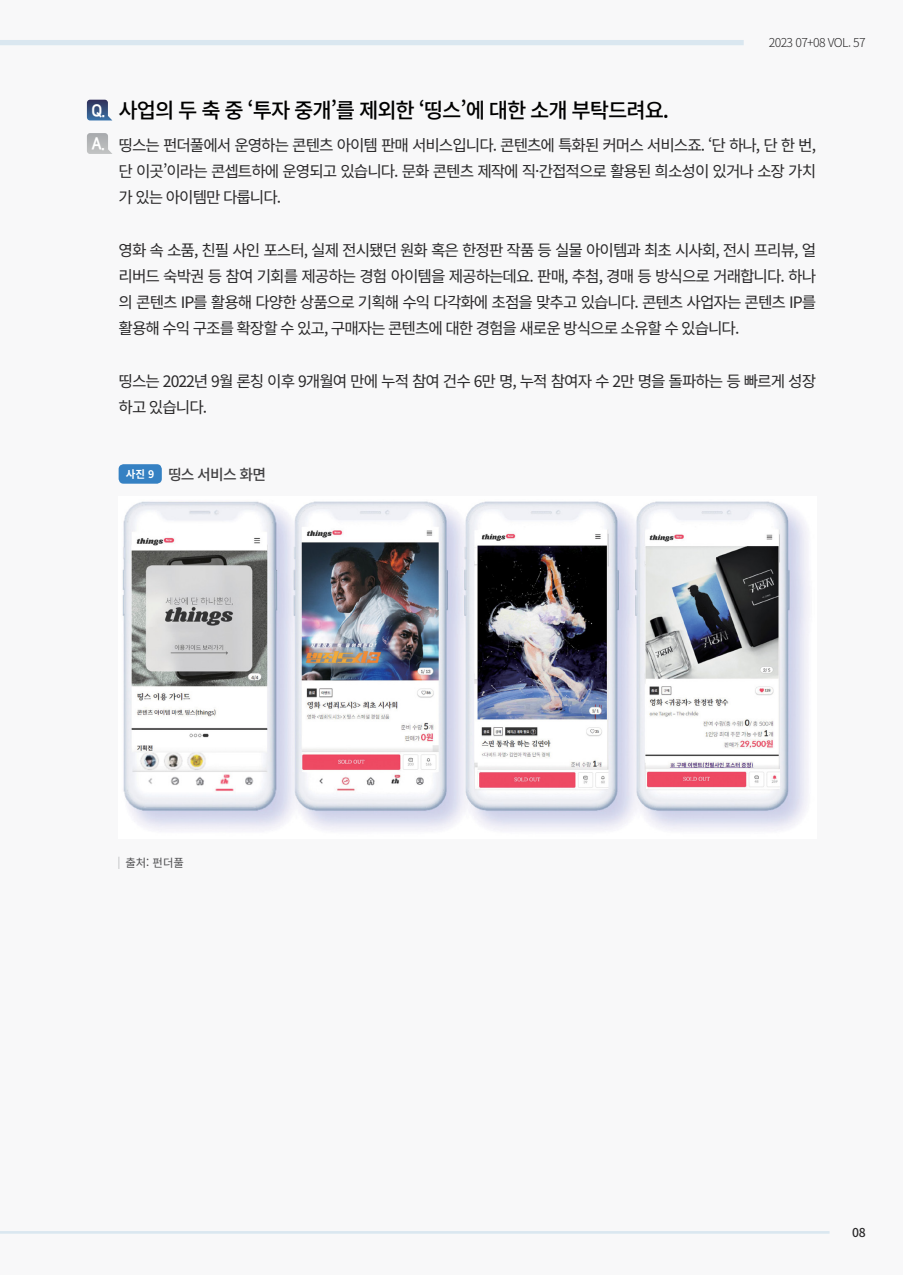
<style>
.page{position:relative;width:903px;height:1275px;background:#f8f8f9}
.page>*{position:absolute;margin:0;border:0;box-sizing:border-box;transform-origin:0 0}
.t1{font:500 21px "Noto Sans CJ Kkr";letter-spacing:-.05em;color:#000}
.t2{font:15.75px/26.2px "Noto Sans CJ Kkr";letter-spacing:-.065em;color:#292829;text-align:justify}
.t3{font:500 14.88px "Noto Sans KR";letter-spacing:-.05em;color:#414042}
.t4{font:300 12.25px "Noto Sans CJ Kkr";letter-spacing:-.05em;color:#292829}
.t5{font:500 12.25px "Noto Sans CJ Kkr";color:#292829}
.t6{font:11.38px "Noto Sans CJ Kkr";color:#4d4d4f}
.s1{font-family:"Nanum Square EB";font-weight:400;font-size:16.8px;color:#fff}
.s2{font-family:"Nanum Square EB";font-size:16.8px;color:#fff}
.s3{font-weight:700;font-size:10.5px;color:#fff}
</style>
<div class="page">
<div style="left:0;top:40px;width:744px;height:5px;background:#dae7f0"></div>
<svg style="left:87px;top:100px;width:25px;height:20px"></svg>
<svg style="left:87px;top:133px;width:25px;height:21px"></svg>
<div style="left:119px;top:464px;width:43px;height:20px;background:#3581c3;border-radius:5px"></div>
<img style="left:122px;top:501px;width:683px;height:326px">
<svg style="left:119px;top:857px;width:1px;height:12px"></svg>
<hr style="left:0;top:1231px;width:829px;height:3px;background:#dae7f0">
<p class="t4" style="left:769px;top:36px;width:98px">2023 07+08 VOL. 57</p>
<h1 class="t1" style="left:91px;top:99px;width:579px"><span class="s1">Q.</span> 사업의 두 축 중 ‘투자 중개’를 제외한 ‘띵스’에 대한 소개 부탁드려요.</h1>
<p class="t2" style="left:119px;top:132px;width:699px;text-indent:-27px"><span class="s2">A.</span> 띵스는 펀더풀에서 운영하는 콘텐츠 아이템 판매 서비스입니다. 콘텐츠에 특화된 커머스 서비스죠. ‘단 하나, 단 한 번, 단 이곳’이라는 콘셉트하에 운영되고 있습니다. 문화 콘텐츠 제작에 직·간접적으로 활용된 희소성이 있거나 소장 가치 가 있는 아이템만 다룹니다.</p>
<p class="t2" style="left:119px;top:237px;width:699px">영화 속 소품, 친필 사인 포스터, 실제 전시됐던 원화 혹은 한정판 작품 등 실물 아이템과 최초 시사회, 전시 프리뷰, 얼 리버드 숙박권 등 참여 기회를 제공하는 경험 아이템을 제공하는데요. 판매, 추첨, 경매 등 방식으로 거래합니다. 하나 의 콘텐츠 IP를 활용해 다양한 상품으로 기획해 수익 다각화에 초점을 맞추고 있습니다. 콘텐츠 사업자는 콘텐츠 IP를 활용해 수익 구조를 확장할 수 있고, 구매자는 콘텐츠에 대한 경험을 새로운 방식으로 소유할 수 있습니다.</p>
<p class="t2" style="left:119px;top:368px;width:699px">띵스는 2022년 9월 론칭 이후 9개월여 만에 누적 참여 건수 6만 명, 누적 참여자 수 2만 명을 돌파하는 등 빠르게 성장 하고 있습니다.</p>
<p class="t3" style="left:126px;top:466px;width:142px"><span class="s3">사진 9</span> 띵스 서비스 화면</p>
<p class="t6" style="left:125px;top:857px;width:60px">출처: 펀더풀</p>
<p class="t5" style="left:852px;top:1226px;width:15px">08</p>
</div>
